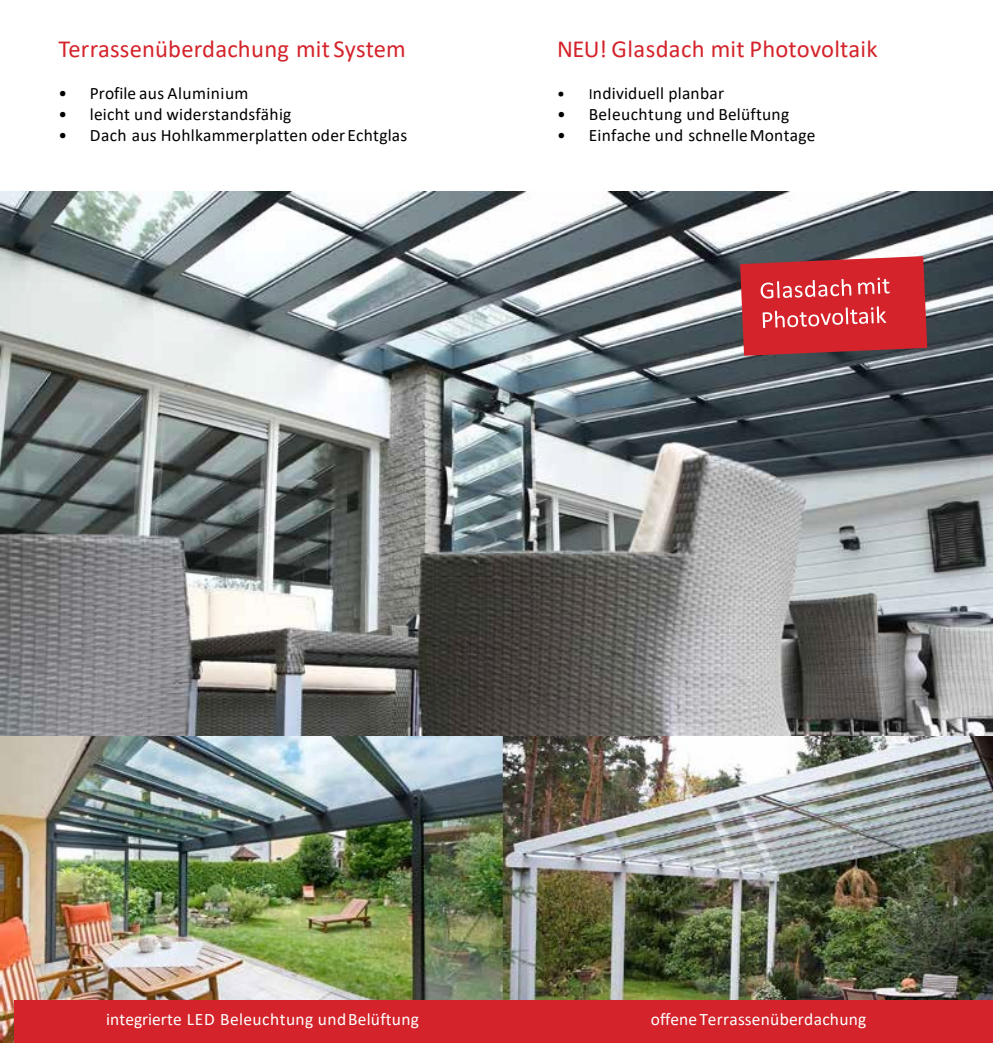
<style>
.page{position:relative;width:993px;height:1043px;background:#fff}
.page>*{position:absolute;margin:0;border:0;box-sizing:border-box;transform-origin:0 0}
.t1{font:24.5px "Calibri";letter-spacing:.005em;color:#d4232a}
.t2{font:17.5px "Calibri";letter-spacing:.015em;color:#000}
.t3{font:17.5px "Calibri";letter-spacing:.015em;color:#fff}
.s1{font-size:15.75px}
</style>
<div class="page">
<img style="left:0;top:191px;width:992px;height:851px">
<img style="left:15px;top:538px;width:268px;height:164px">
<img style="left:290px;top:538px;width:442px;height:164px">
<div style="left:15px;top:1000px;width:977px;height:42px;background:#d4232a"></div>
<svg style="left:738px;top:255px;width:189px;height:101px;background:#c8383e"></svg>
<p class="t1" style="left:58px;top:32px;width:349px">Terrassenüberdachung mit System</p>
<p class="t2" style="left:58px;top:81px;width:191px">• Profile aus Aluminium</p>
<p class="t2" style="left:58px;top:102px;width:234px">• leicht und widerstandsfähig</p>
<p class="t2" style="left:58px;top:123px;width:350px">• Dach aus Hohlkammerplatten oderEchtglas</p>
<p class="t1" style="left:557px;top:32px;width:322px">NEU! Glasdach mit Photovoltaik</p>
<p class="t2" style="left:557px;top:81px;width:168px"><span class="s1">• I</span>ndividuell planbar</p>
<p class="t2" style="left:557px;top:102px;width:233px">• Beleuchtung und Belüftung</p>
<p class="t2" style="left:557px;top:123px;width:260px">• Einfache und schnelleMontage</p>
<p class="t3" style="left:106px;top:1007px;width:314px">integrierte LED Beleuchtung undBelüftung</p>
<p class="t3" style="left:650px;top:1007px;width:217px">offene Terrassenüberdachung</p>
</div>
